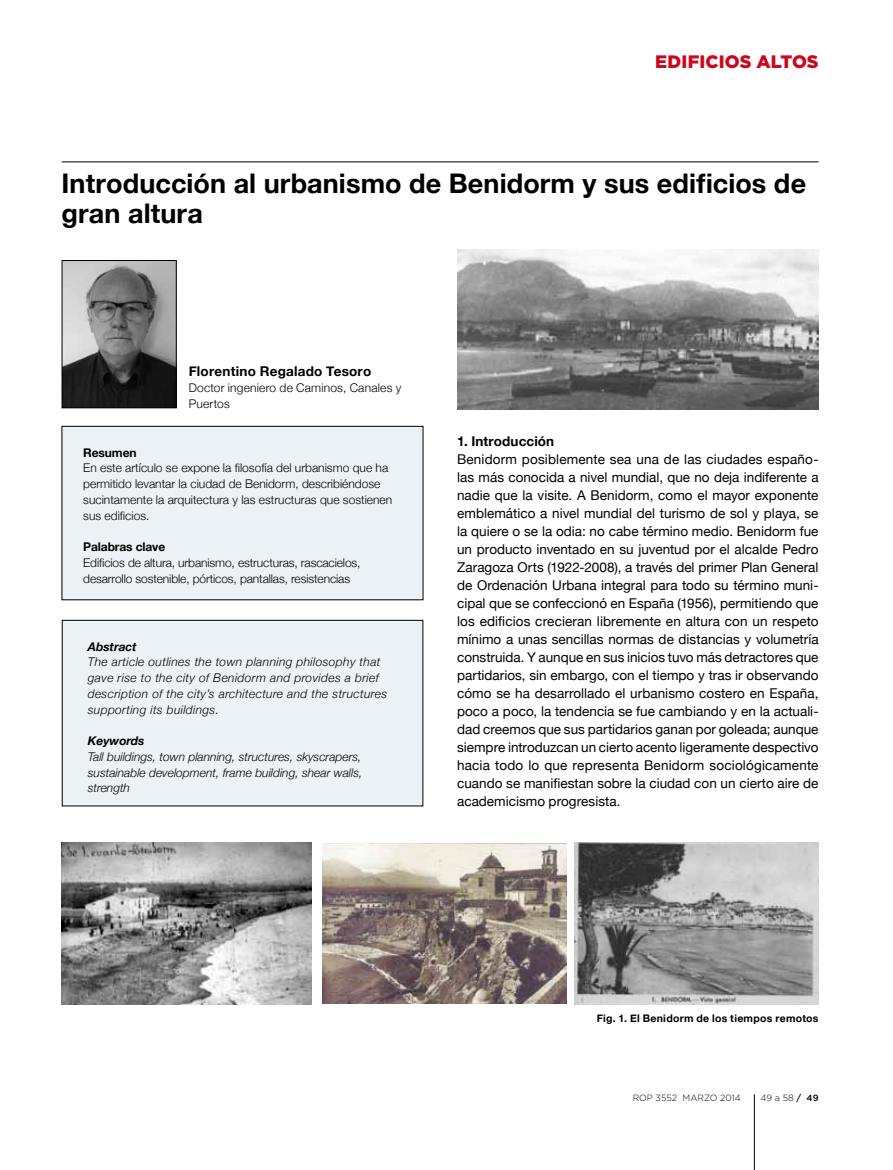
<style>
.page{position:relative;width:893px;height:1170px;background:#fff}
.page>*{position:absolute;margin:0;border:0;box-sizing:border-box;transform-origin:0 0}
.t1{font:700 27px/30px "Helvetica Neue";letter-spacing:.005em;color:#000}
.t2{font:900 18px "Gotham";letter-spacing:.005em;color:#cd071e}
.t3{font:13.5px/18px "Helvetica Neue";color:#000;text-align:justify}
.t4{font:700 13.5px "Helvetica Neue";letter-spacing:.015em;color:#000}
.t5{font:300 12px/15.8px "Helvetica Neue";color:#000}
.t6{font:italic 300 12px/15.8px "Helvetica Neue";letter-spacing:.03em;color:#000}
.t7{font:700 12px "Helvetica Neue";letter-spacing:-.01em;color:#000}
.t8{font:italic 700 12px "Helvetica Neue";color:#000}
.t9{font:700 10.5px "Helvetica Neue";letter-spacing:.025em;color:#000}
.t10{font:300 9px "Gotham";color:#000}
.s1{font-weight:500}
</style>
<div class="page">
<hr style="left:754px;top:1094px;width:1px;height:75px;background:#000">
<hr style="left:62px;top:162px;width:757px;height:1px;background:#000">
<div style="left:62px;top:426px;width:361px;height:173px;background:#ecf2f5"></div>
<div style="left:62px;top:426px;width:361px;height:174px;border:1px solid #000"></div>
<div style="left:62px;top:620px;width:361px;height:185px;background:#ecf2f5"></div>
<div style="left:62px;top:620px;width:361px;height:186px;border:1px solid #000"></div>
<img style="left:64px;top:262px;width:111px;height:144px">
<div style="left:62px;top:260px;width:115px;height:148px;border:1px solid #000"></div>
<img style="left:62px;top:842px;width:250px;height:162px">
<img style="left:457px;top:250px;width:362px;height:160px">
<img style="left:323px;top:843px;width:244px;height:160px">
<img style="left:574px;top:842px;width:245px;height:162px">
<h2 class="t2" style="left:655px;top:50px;width:75px">EDIFICIOS</h2>
<h2 class="t2" style="left:756px;top:50px;width:50px">ALTOS</h2>
<h1 class="t1" style="left:62px;top:168px;width:746px">Introducción al urbanismo de Benidorm y sus edificios de gran altura</h1>
<p class="t4" style="left:189px;top:363px;width:184px">Florentino Regalado Tesoro</p>
<p class="t5" style="left:189px;top:379px;width:214px">Doctor ingeniero de Caminos, Canales y<br>Puertos</p>
<p class="t7" style="left:83px;top:445px;width:55px">Resumen</p>
<p class="t5" style="left:83px;top:460px;width:310px">En este artículo se expone la filosofía del urbanismo que ha permitido levantar la ciudad de Benidorm, describiéndose sucintamente la arquitectura y las estructuras que sostienen sus edificios.</p>
<p class="t7" style="left:83px;top:539px;width:83px">Palabras clave</p>
<p class="t5" style="left:83px;top:554px;width:279px">Edificios de altura, urbanismo, estructuras, rascacielos, desarrollo sostenible, pórticos, pantallas, resistencias</p>
<p class="t8" style="left:88px;top:639px;width:50px">Abstract</p>
<p class="t6" style="left:88px;top:654px;width:301px">The article outlines the town planning philosophy that gave rise to the city of Benidorm and provides a brief description of the city’s architecture and the structures supporting its buildings.</p>
<p class="t8" style="left:88px;top:733px;width:58px">Keywords</p>
<p class="t6" style="left:88px;top:748px;width:276px;text-align:justify">Tall buildings, town planning, structures, skyscrapers, sustainable development, frame building, shear walls, strength</p>
<p class="t4" style="left:457px;top:432px;width:99px">1. Introducción</p>
<p class="t3" style="left:457px;top:450px;width:363px">Benidorm posiblemente sea una de las ciudades españo&shy;las más conocida a nivel mundial, que no deja indiferente a nadie que la visite. A Benidorm, como el mayor exponente emblemático a nivel mundial del turismo de sol y playa, se la quiere o se la odia: no cabe término medio. Benidorm fue un producto inventado en su juventud por el alcalde Pedro Zaragoza Orts (1922-2008), a través del primer Plan General de Ordenación Urbana integral para todo su término muni&shy;cipal que se confeccionó en España (1956), permitiendo que los edificios crecieran libremente en altura con un respeto mínimo a unas sencillas normas de distancias y volumetría construida. Y aunque en sus inicios tuvo más detractores que partidarios, sin embargo, con el tiempo y tras ir observando cómo se ha desarrollado el urbanismo costero en España, poco a poco, la tendencia se fue cambiando y en la actuali&shy;dad creemos que sus partidarios ganan por goleada; aunque siempre introduzcan un cierto acento ligeramente despectivo hacia todo lo que representa Benidorm sociológicamente cuando se manifiestan sobre la ciudad con un cierto aire de academicismo progresista.</p>
<p class="t9" style="left:597px;top:1011px;width:223px">Fig. 1. El Benidorm de los tiempos remotos</p>
<p class="t10" style="left:633px;top:1092px;width:110px">ROP 3552 MARZO 2014</p>
<p class="t10" style="left:760px;top:1092px;width:60px">49 a 58 <span class="s1">/ 49</span></p>
</div>
